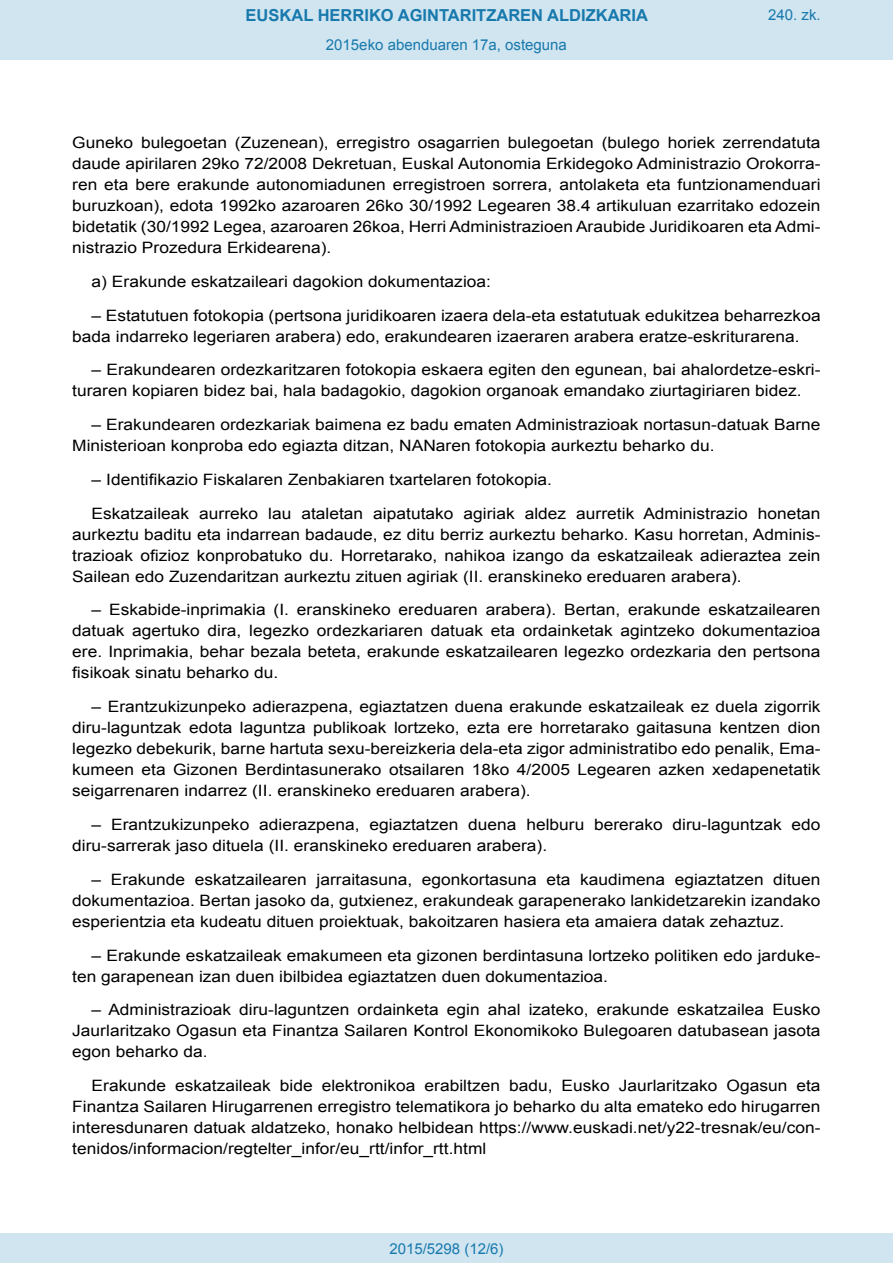
<style>
.page{position:relative;width:893px;height:1263px;background:#fff}
.page>*{position:absolute;margin:0;border:0;box-sizing:border-box;transform-origin:0 0}
.t1{font:700 16.5px "Arial";color:#1879ad}
.BOPVDetalle{font:15.6px/21px "Arial";color:#000;text-align:justify;scale:1.11 1}
.Paginacion_Centro{font:15px "Arial";color:#1879ad}
</style>
<div class="page">
<div style="left:0;top:0;width:893px;height:60px;background:#d0e5f0"></div>
<div style="left:0;top:1233px;width:893px;height:30px;background:#d0e5f0"></div>
<p class="t1" style="left:246px;top:4px;width:404px">EUSKAL HERRIKO AGINTARITZAREN ALDIZKARIA</p>
<p class="Paginacion_Centro" style="left:326px;top:35px;width:243px">2015eko abenduaren 17a, osteguna</p>
<p class="Paginacion_Centro" style="left:768px;top:5px;width:54px">240. zk.</p>
<p class="BOPVDetalle" style="left:72px;top:132px;width:676px">Guneko bulegoetan (Zuzenean), erregistro osagarrien bulegoetan (bulego horiek zerrendatuta daude apirilaren 29ko 72/2008 Dekretuan, Euskal Autonomia Erkidegoko Administrazio Orokorra&shy;ren eta bere erakunde autonomiadunen erregistroen sorrera, antolaketa eta funtzionamenduari buruzkoan), edota 1992ko azaroaren 26ko 30/1992 Legearen 38.4 artikuluan ezarritako edozein bidetatik (30/1992 Legea, azaroaren 26koa, Herri Administrazioen Araubide Juridikoaren eta Admi&shy;nistrazio Prozedura Erkidearena).</p>
<p class="BOPVDetalle" style="left:92px;top:271px;width:361px">a) Erakunde eskatzaileari dagokion dokumentazioa:</p>
<p class="BOPVDetalle" style="left:72px;top:305px;width:676px;text-indent:19px">– Estatutuen fotokopia (pertsona juridikoaren izaera dela-eta estatutuak edukitzea beharrezkoa bada indarreko legeriaren arabera) edo, erakundearen izaeraren arabera eratze-eskriturarena.</p>
<p class="BOPVDetalle" style="left:72px;top:360px;width:676px;text-indent:19px">– Erakundearen ordezkaritzaren fotokopia eskaera egiten den egunean, bai ahalordetze-eskri&shy;turaren kopiaren bidez bai, hala badagokio, dagokion organoak emandako ziurtagiriaren bidez.</p>
<p class="BOPVDetalle" style="left:72px;top:414px;width:676px;text-indent:19px">– Erakundearen ordezkariak baimena ez badu ematen Administrazioak nortasun-datuak Barne<br>Ministerioan konproba edo egiazta ditzan, NANaren fotokopia aurkeztu beharko du.</p>
<p class="BOPVDetalle" style="left:92px;top:469px;width:416px">– Identifikazio Fiskalaren Zenbakiaren txartelaren fotokopia.</p>
<p class="BOPVDetalle" style="left:72px;top:503px;width:676px;text-indent:19px">Eskatzaileak aurreko lau ataletan aipatutako agiriak aldez aurretik Administrazio honetan aurkeztu baditu eta indarrean badaude, ez ditu berriz aurkeztu beharko. Kasu horretan, Adminis&shy;trazioak ofizioz konprobatuko du. Horretarako, nahikoa izango da eskatzaileak adieraztea zein Sailean edo Zuzendaritzan aurkeztu zituen agiriak (II. eranskineko ereduaren arabera).</p>
<p class="BOPVDetalle" style="left:72px;top:600px;width:676px;text-indent:19px">– Eskabide-inprimakia (I. eranskineko ereduaren arabera). Bertan, erakunde eskatzailearen datuak agertuko dira, legezko ordezkariaren datuak eta ordainketak agintzeko dokumentazioa ere. Inprimakia, behar bezala beteta, erakunde eskatzailearen legezko ordezkaria den pertsona fisikoak sinatu beharko du.</p>
<p class="BOPVDetalle" style="left:72px;top:696px;width:676px;text-indent:19px">– Erantzukizunpeko adierazpena, egiaztatzen duena erakunde eskatzaileak ez duela zigorrik diru-laguntzak edota laguntza publikoak lortzeko, ezta ere horretarako gaitasuna kentzen dion legezko debekurik, barne hartuta sexu-bereizkeria dela-eta zigor administratibo edo penalik, Ema&shy;kumeen eta Gizonen Berdintasunerako otsailaren 18ko 4/2005 Legearen azken xedapenetatik seigarrenaren indarrez (II. eranskineko ereduaren arabera).</p>
<p class="BOPVDetalle" style="left:72px;top:814px;width:676px;text-indent:19px">– Erantzukizunpeko adierazpena, egiaztatzen duena helburu bererako diru-laguntzak edo diru-sarrerak jaso dituela (II. eranskineko ereduaren arabera).</p>
<p class="BOPVDetalle" style="left:72px;top:869px;width:676px;text-indent:19px">– Erakunde eskatzailearen jarraitasuna, egonkortasuna eta kaudimena egiaztatzen dituen dokumentazioa. Bertan jasoko da, gutxienez, erakundeak garapenerako lankidetzarekin izandako esperientzia eta kudeatu dituen proiektuak, bakoitzaren hasiera eta amaiera datak zehaztuz.</p>
<p class="BOPVDetalle" style="left:72px;top:945px;width:676px;text-indent:19px">– Erakunde eskatzaileak emakumeen eta gizonen berdintasuna lortzeko politiken edo jarduke&shy;ten garapenean izan duen ibilbidea egiaztatzen duen dokumentazioa.</p>
<p class="BOPVDetalle" style="left:72px;top:999px;width:676px;text-indent:19px">– Administrazioak diru-laguntzen ordainketa egin ahal izateko, erakunde eskatzailea Eusko Jaurlaritzako Ogasun eta Finantza Sailaren Kontrol Ekonomikoko Bulegoaren datubasean jasota egon beharko da.</p>
<p class="BOPVDetalle" style="left:72px;top:1075px;width:676px;text-indent:19px">Erakunde eskatzaileak bide elektronikoa erabiltzen badu, Eusko Jaurlaritzako Ogasun eta Finantza Sailaren Hirugarrenen erregistro telematikora jo beharko du alta emateko edo hirugarren interesdunaren datuak aldatzeko, honako helbidean https://www.euskadi.net/y22-tresnak/eu/con&shy;tenidos/informacion/regtelter_infor/eu_rtt/infor_rtt.html</p>
<p class="Paginacion_Centro" style="left:389px;top:1238px;width:116px">2015/5298 (12/6)</p>
</div>
